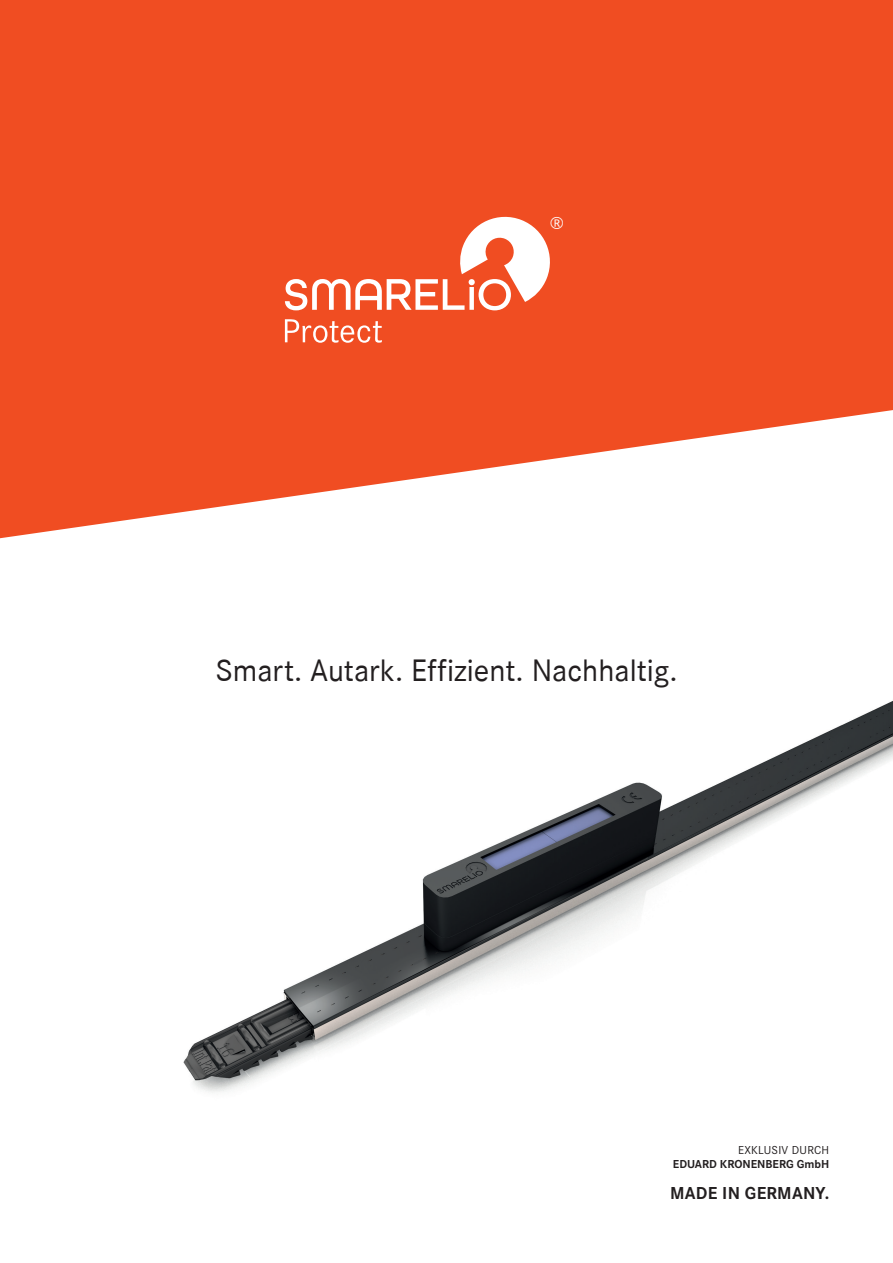
<style>
.page{position:relative;width:893px;height:1263px;background:#fff}
.page>*{position:absolute;margin:0;border:0;box-sizing:border-box;transform-origin:0 0}
.t1{font:32.1px "Corporate S";color:#231f20}
.t2{font:700 18px "Corporate S Pro";letter-spacing:.01em;color:#231f20}
.t3{font:18px "Corporate S";color:#fff}
.t4{font:700 12px "Corporate S Pro";color:#231f20}
.t5{font:12px "Corporate S Pro";letter-spacing:.02em;color:#231f20}
</style>
<div class="page">
<img style="left:183px;top:701px;width:710px;height:392px">
<svg style="left:0;top:0;width:893px;height:538px;background:#f1633d"></svg>
<svg style="left:285px;top:217px;width:265px;height:93px"></svg>
<svg style="left:285px;top:319px;width:97px;height:24px"></svg>
<p class="t3" style="left:550px;top:213px;width:16px">®</p>
<p class="t1" style="left:215px;top:652px;width:464px">Smart. Autark. Effizient. Nachhaltig.</p>
<p class="t5" style="left:738px;top:1141px;width:92px">EXKLUSIV DURCH</p>
<p class="t4" style="left:673px;top:1154px;width:158px">EDUARD KRONENBERG GmbH</p>
<p class="t2" style="left:670px;top:1179px;width:160px">MADE IN GERMANY.</p>
</div>
